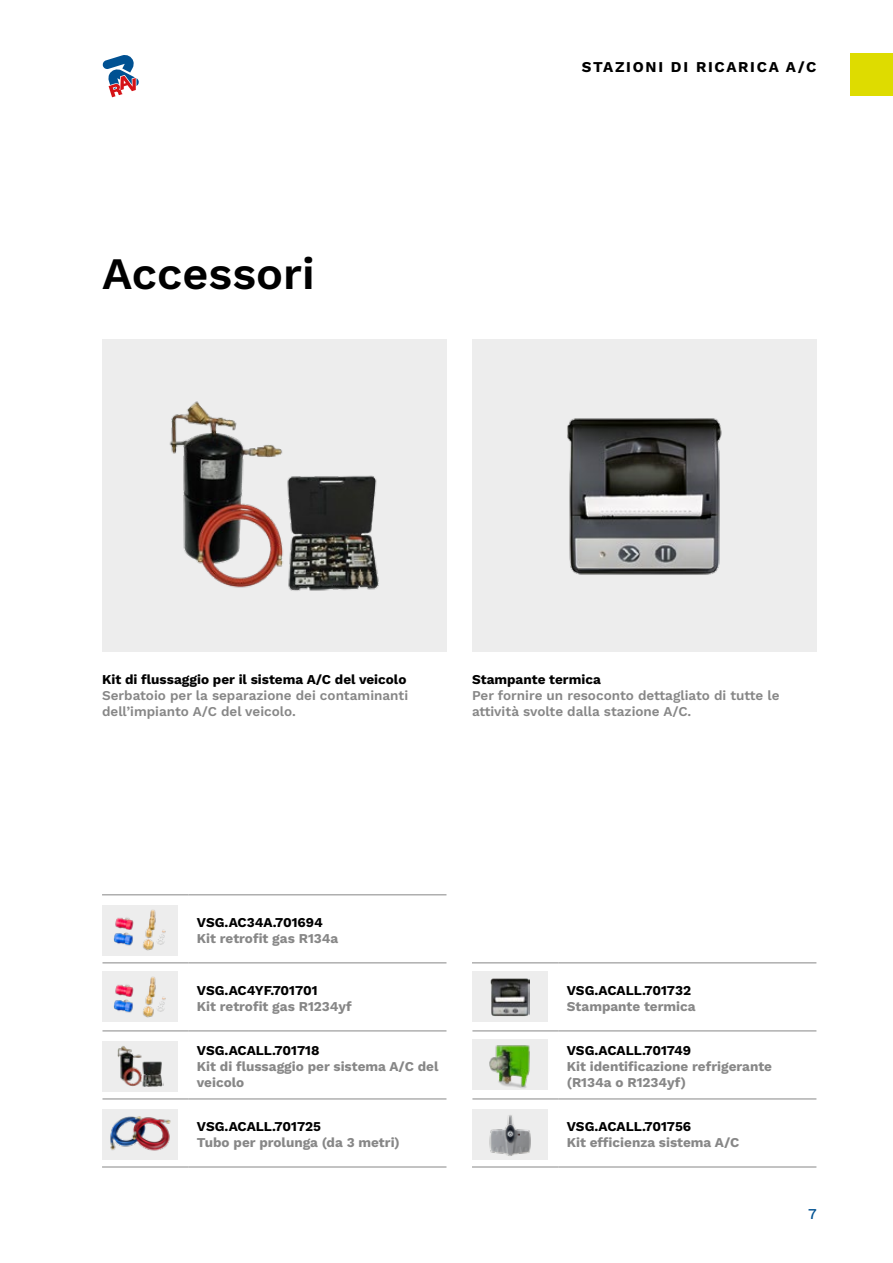
<style>
.page{position:relative;width:893px;height:1263px;background:#fff}
.page>*{position:absolute;margin:0;border:0;box-sizing:border-box;transform-origin:0 0}
.t1{font:45px "Work Sans";color:#000}
.t2{font:15px "Work Sans";letter-spacing:.115em;color:#000}
.t3{font:15px "Work Sans";color:#005192}
.t4{font:13.5px/16.2px "Work Sans";color:#878787}
.t5{font:13.5px "Work Sans";color:#000}
</style>
<div class="page">
<div style="left:102px;top:340px;width:344px;height:312px;background:#ededed"></div>
<img style="left:169px;top:401px;width:210px;height:190px">
<div style="left:472px;top:340px;width:344px;height:312px;background:#ededed"></div>
<img style="left:567px;top:418px;width:155px;height:157px">
<svg style="left:102px;top:55px;width:37px;height:43px"></svg>
<div style="left:850px;top:53px;width:43px;height:43px;background:#dedc00"></div>
<hr style="left:102px;top:894px;width:87px;height:1px;background:#878787">
<hr style="left:189px;top:894px;width:257px;height:1px;background:#878787">
<hr style="left:102px;top:963px;width:87px;height:1px;background:#878787">
<hr style="left:189px;top:963px;width:257px;height:1px;background:#878787">
<hr style="left:102px;top:1031px;width:87px;height:1px;background:#878787">
<hr style="left:189px;top:1031px;width:257px;height:1px;background:#878787">
<hr style="left:102px;top:1099px;width:87px;height:1px;background:#878787">
<hr style="left:189px;top:1099px;width:257px;height:1px;background:#878787">
<hr style="left:102px;top:1167px;width:87px;height:1px;background:#878787">
<hr style="left:189px;top:1167px;width:257px;height:1px;background:#878787">
<div style="left:102px;top:905px;width:75px;height:50px;background:#ededed"></div>
<img style="left:113px;top:909px;width:53px;height:42px">
<div style="left:102px;top:972px;width:75px;height:50px;background:#ededed"></div>
<img style="left:113px;top:976px;width:53px;height:42px">
<div style="left:102px;top:1041px;width:75px;height:50px;background:#ededed"></div>
<img style="left:117px;top:1046px;width:47px;height:41px">
<div style="left:102px;top:1109px;width:75px;height:50px;background:#ededed"></div>
<img style="left:110px;top:1116px;width:61px;height:35px">
<hr style="left:472px;top:963px;width:86px;height:1px;background:#878787">
<hr style="left:558px;top:963px;width:258px;height:1px;background:#878787">
<hr style="left:472px;top:1031px;width:86px;height:1px;background:#878787">
<hr style="left:558px;top:1031px;width:258px;height:1px;background:#878787">
<hr style="left:472px;top:1099px;width:86px;height:1px;background:#878787">
<hr style="left:558px;top:1099px;width:258px;height:1px;background:#878787">
<hr style="left:472px;top:1167px;width:86px;height:1px;background:#878787">
<hr style="left:558px;top:1167px;width:258px;height:1px;background:#878787">
<div style="left:472px;top:972px;width:75px;height:50px;background:#ededed"></div>
<img style="left:490px;top:978px;width:40px;height:39px">
<div style="left:472px;top:1040px;width:75px;height:50px;background:#ededed"></div>
<img style="left:489px;top:1045px;width:41px;height:44px">
<div style="left:472px;top:1109px;width:75px;height:50px;background:#ededed"></div>
<img style="left:489px;top:1115px;width:42px;height:41px">
<h1 class="t1" style="left:102px;top:240px;width:214px">Accessori</h1>
<p class="t2" style="left:582px;top:56px;width:236px">STAZIONI DI RICARICA A/C</p>
<p class="t5" style="left:102px;top:669px;width:306px">Kit di flussaggio per il sistema A/C del veicolo</p>
<p class="t4" style="left:102px;top:687px;width:308px">Serbatoio per la separazione dei contaminanti dell’impianto A/C del veicolo.</p>
<p class="t5" style="left:472px;top:669px;width:130px">Stampante termica</p>
<p class="t4" style="left:472px;top:687px;width:309px">Per fornire un resoconto dettagliato di tutte le attività svolte dalla stazione A/C.</p>
<p class="t5" style="left:197px;top:912px;width:128px">VSG.AC34A.701694</p>
<p class="t4" style="left:197px;top:930px;width:143px">Kit retrofit gas R134a</p>
<p class="t5" style="left:197px;top:980px;width:122px">VSG.AC4YF.701701</p>
<p class="t4" style="left:197px;top:998px;width:156px">Kit retrofit gas R1234yf</p>
<p class="t5" style="left:197px;top:1040px;width:124px">VSG.ACALL.701718</p>
<p class="t4" style="left:197px;top:1058px;width:243px">Kit di flussaggio per sistema A/C del veicolo</p>
<p class="t5" style="left:197px;top:1116px;width:126px">VSG.ACALL.701725</p>
<p class="t4" style="left:197px;top:1134px;width:205px">Tubo per prolunga (da 3 metri)</p>
<p class="t5" style="left:567px;top:980px;width:126px">VSG.ACALL.701732</p>
<p class="t4" style="left:567px;top:998px;width:130px">Stampante termica</p>
<p class="t5" style="left:567px;top:1040px;width:126px">VSG.ACALL.701749</p>
<p class="t4" style="left:567px;top:1058px;width:207px">Kit identificazione refrigerante (R134a o R1234yf)</p>
<p class="t5" style="left:567px;top:1116px;width:126px">VSG.ACALL.701756</p>
<p class="t4" style="left:567px;top:1134px;width:174px">Kit efficienza sistema A/C</p>
<p class="t3" style="left:808px;top:1203px;width:10px">7</p>
</div>
